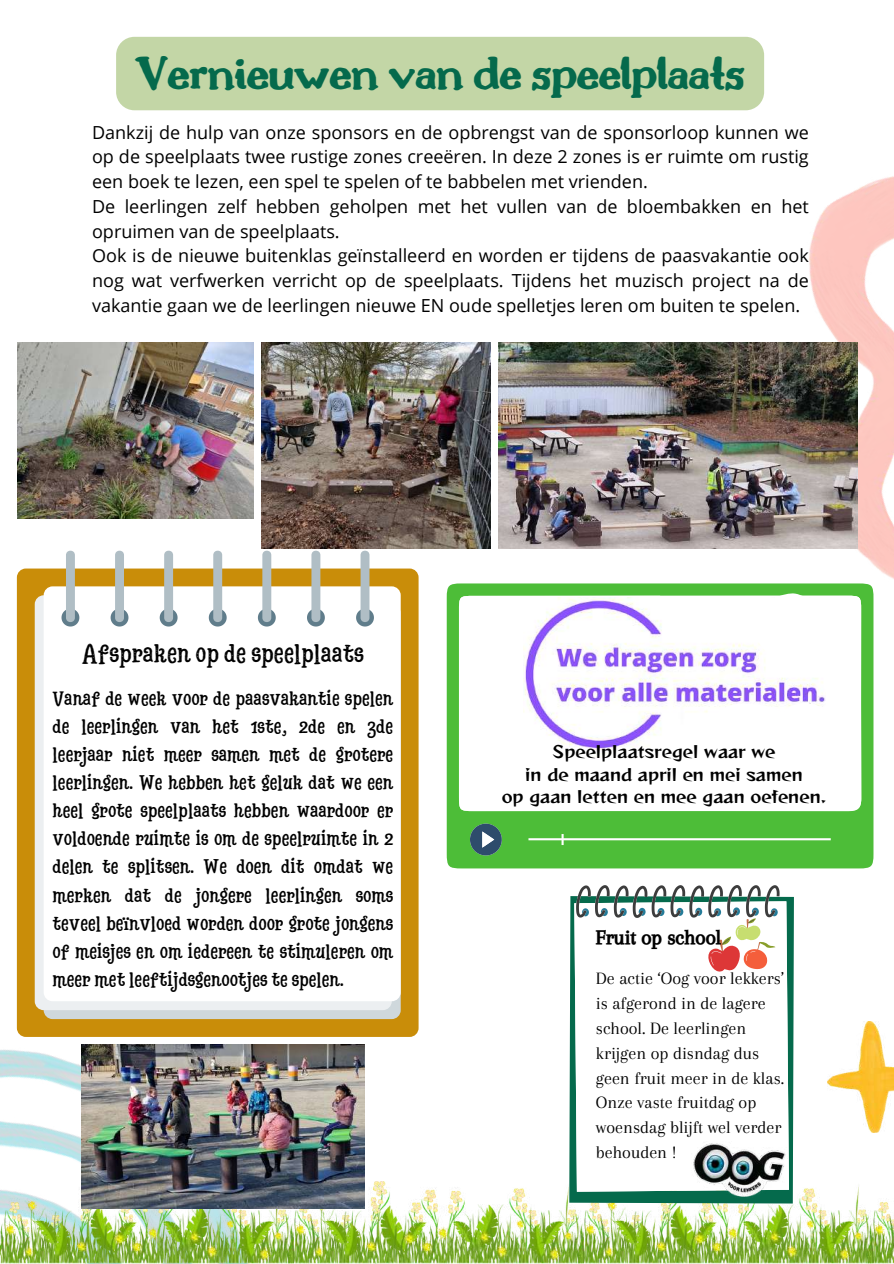
<style>
.page{position:relative;width:894px;height:1264px;background:#fff}
.page>*{position:absolute;margin:0;border:0;box-sizing:border-box;transform-origin:0 0}
.t1{font:700 48.6px "Drukaatie Burti";letter-spacing:-.04em;color:#056a4c}
.t2{font:25.5px "Hatter Display Pro Dirt";color:#000}
.t3{font:21px "CA Generated";color:#000}
.t4{font:19.5px/28.2px "Hatter Display Pro";color:#000;text-align:justify}
.t5{font:18px/24.8px "Open Sans";color:#000}
.t6{font:18px/24.8px "Arapey";color:#000}
.t7{font:16.5px/22.5px "Reggae One";color:#000;text-align:center}
</style>
<div class="page">
<img style="left:0;top:977px;width:311px;height:186px">
<img style="left:18px;top:342px;width:235px;height:177px">
<img style="left:262px;top:342px;width:228px;height:206px">
<img style="left:0;top:1190px;width:287px;height:73px">
<img style="left:287px;top:1181px;width:290px;height:82px">
<img style="left:577px;top:1186px;width:289px;height:77px">
<img style="left:866px;top:1202px;width:27px;height:61px">
<div style="left:446px;top:583px;width:427px;height:285px;background:#4dbd38"></div>
<svg style="left:459px;top:595px;width:402px;height:216px"></svg>
<svg style="left:470px;top:823px;width:31px;height:32px"></svg>
<hr style="left:528px;top:838px;width:302px;height:2px;background:#fff">
<svg style="left:561px;top:834px;width:2px;height:11px"></svg>
<img style="left:523px;top:597px;width:302px;height:186px">
<svg style="left:569px;top:896px;width:224px;height:307px;background:#19755a"></svg>
<svg style="left:574px;top:901px;width:214px;height:290px"></svg>
<svg style="left:576px;top:885px;width:203px;height:87px"></svg>
<img style="left:691px;top:1141px;width:96px;height:57px">
<div style="left:17px;top:568px;width:401px;height:468px;background:#c98d09;border-radius:9px"></div>
<div style="left:44px;top:604px;width:356px;height:415px;background:#cfd8dc;border-radius:9px"></div>
<div style="left:35px;top:595px;width:356px;height:415px;background:#eceff1;border-radius:9px"></div>
<div style="left:44px;top:586px;width:356px;height:415px;background:#fff;border-radius:9px"></div>
<svg style="left:209px;top:608px;width:17px;height:18px"></svg>
<div style="left:213px;top:550px;width:9px;height:72px;background:#b0bec5;border-radius:4px"></div>
<svg style="left:258px;top:608px;width:18px;height:18px"></svg>
<div style="left:262px;top:550px;width:9px;height:72px;background:#b0bec5;border-radius:4px"></div>
<div style="left:311px;top:550px;width:9px;height:72px;background:#b0bec5;border-radius:4px"></div>
<svg style="left:307px;top:588px;width:94px;height:75px"></svg>
<div style="left:360px;top:550px;width:9px;height:72px;background:#b0bec5;border-radius:4px"></div>
<svg style="left:160px;top:609px;width:17px;height:17px"></svg>
<div style="left:164px;top:550px;width:9px;height:72px;background:#b0bec5;border-radius:4px"></div>
<svg style="left:111px;top:610px;width:17px;height:16px"></svg>
<div style="left:115px;top:550px;width:9px;height:72px;background:#b0bec5;border-radius:4px"></div>
<svg style="left:61px;top:610px;width:18px;height:16px"></svg>
<div style="left:66px;top:550px;width:9px;height:72px;background:#b0bec5;border-radius:4px"></div>
<img style="left:688px;top:54px;width:205px;height:638px">
<img style="left:498px;top:342px;width:359px;height:206px">
<img style="left:81px;top:1044px;width:284px;height:164px">
<div style="left:116px;top:37px;width:648px;height:73px;background:#c3d6a6"></div>
<svg style="left:662px;top:702px;width:187px;height:101px"></svg>
<svg style="left:755px;top:593px;width:82px;height:70px"></svg>
<img style="left:827px;top:1021px;width:66px;height:111px">
<h1 class="t1" style="left:134px;top:46px;width:612px">Vernieuwen van de speelplaats</h1>
<p class="t5" style="left:92px;top:119px;width:718px">Dankzij de hulp van onze sponsors en de opbrengst van de sponsorloop kunnen we op de speelplaats twee rustige zones creeëren. In deze 2 zones is er ruimte om rustig een boek te lezen, een spel te spelen of te babbelen met vrienden.<br>De leerlingen zelf hebben geholpen met het vullen van de bloembakken en het opruimen van de speelplaats.<br>Ook is de nieuwe buitenklas geïnstalleerd en worden er tijdens de paasvakantie ook nog wat verfwerken verricht op de speelplaats. Tijdens het muzisch project na de vakantie gaan we de leerlingen nieuwe EN oude spelletjes leren om buiten te spelen.</p>
<h2 class="t2" style="left:82px;top:642px;width:283px">Afspraken op de speelplaats</h2>
<p class="t4" style="left:53px;top:685px;width:342px">Vanaf de week voor de paasvakantie spelen de leerlingen van het 1ste, 2de en 3de leerjaar niet meer samen met de grotere leerlingen. We hebben het geluk dat we een heel grote speelplaats hebben waardoor er voldoende ruimte is om de speelruimte in 2 delen te splitsen. We doen dit omdat we merken dat de jongere leerlingen soms teveel beïnvloed worden door grote jongens of meisjes en om iedereen te stimuleren om meer met leeftijdsgenootjes te spelen.</p>
<p class="t7" style="left:501px;top:740px;width:326px">Speelplaatsregel waar we<br>in de maand april en mei samen<br>op gaan letten en mee gaan oefenen.</p>
<p class="t3" style="left:595px;top:925px;width:127px">Fruit op school</p>
<p class="t6" style="left:595px;top:966px;width:190px">De actie ‘Oog voor lekkers’ is afgerond in de lagere school. De leerlingen krijgen op disndag dus geen fruit meer in de klas.<br>Onze vaste fruitdag op woensdag blijft wel verder behouden !</p>
</div>
